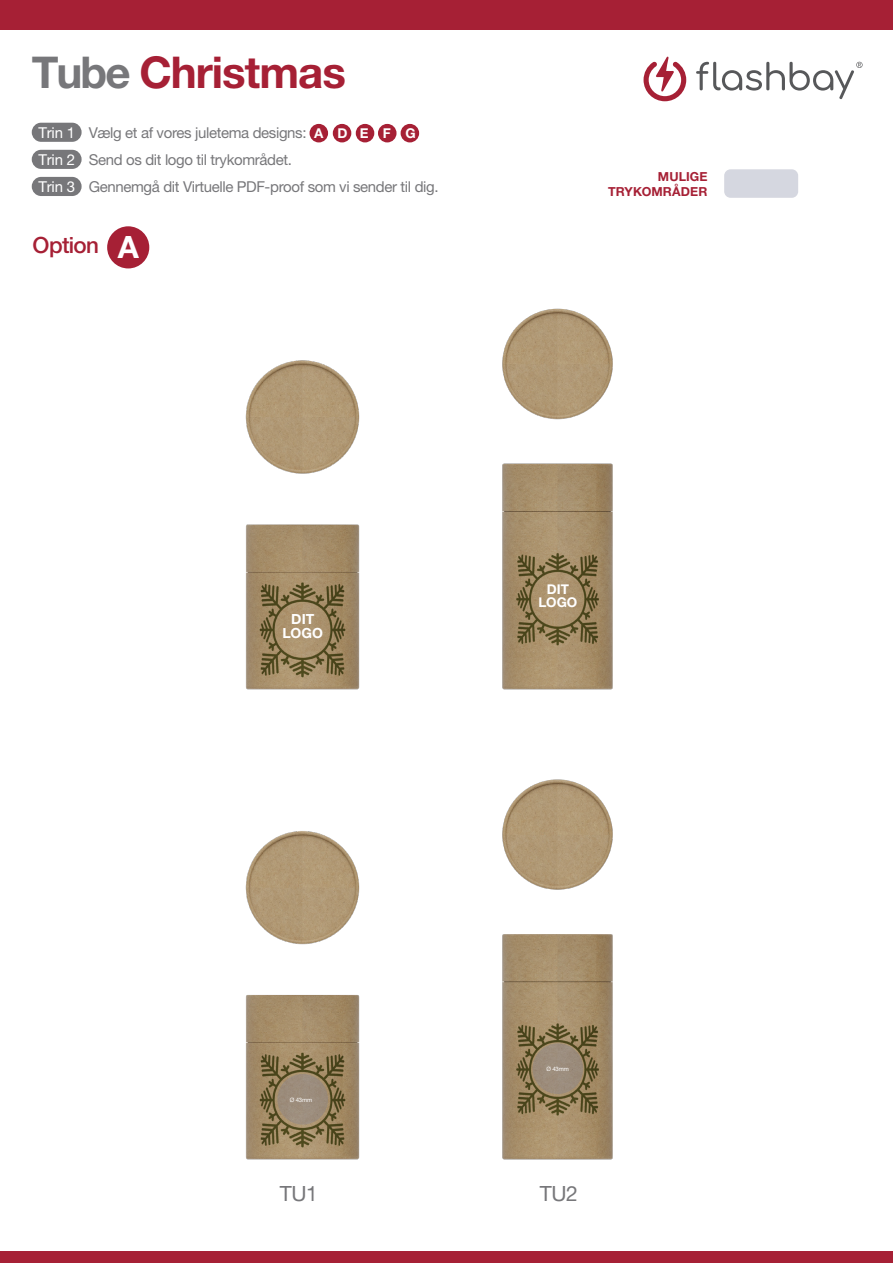
<style>
.page{position:relative;width:893px;height:1263px;background:#fff}
.page>*{position:absolute;margin:0;border:0;box-sizing:border-box;transform-origin:0 0}
.t1{font:700 43.8px "Helvetica Neue LT Pro";letter-spacing:-.025em;color:#a62035}
.t2{font:500 22.35px "Helvetica Neue LT Pro";letter-spacing:-.03em;color:#a62035}
.t3{font:21px "Helvetica Neue LT Pro";letter-spacing:-.025em;color:#77777a}
.t4{font:15px/27px "Helvetica Neue LT Pro";letter-spacing:-.025em;color:#77777a}
.t5{font:700 13.95px/14px "Helvetica Neue LT Pro";color:#fff;text-align:center}
.t6{font:700 13.5px/13.5px "Helvetica Neue LT Pro";color:#fff;text-align:center}
.t7{font:700 12.45px/15px "Helvetica Neue LT Pro";letter-spacing:.01em;color:#a62035;text-align:right}
.t8{font:6px "Helvetica Neue LT Pro";letter-spacing:-.025em;color:#fff}
.s1{color:#77777a}
.s2{color:#fff}
.s3{font-weight:700;font-size:13.5px;color:#fff}
.s4{font-weight:700;font-size:30.75px;color:#fff}
</style>
<div class="page">
<div style="left:107px;top:226px;width:42px;height:42px;background:#a62035;border-radius:50%"></div>
<div style="left:0;top:0;width:893px;height:30px;background:#a62035"></div>
<div style="left:0;top:1251px;width:893px;height:12px;background:#a62035"></div>
<svg style="left:643px;top:56px;width:43px;height:45px"></svg>
<svg style="left:696px;top:62px;width:166px;height:37px"></svg>
<div style="left:310px;top:124px;width:18px;height:18px;background:#a62035;border-radius:50%"></div>
<div style="left:333px;top:124px;width:18px;height:18px;background:#a62035;border-radius:50%"></div>
<div style="left:356px;top:124px;width:18px;height:18px;background:#a62035;border-radius:50%"></div>
<div style="left:378px;top:124px;width:18px;height:18px;background:#a62035;border-radius:50%"></div>
<div style="left:401px;top:124px;width:18px;height:18px;background:#a62035;border-radius:50%"></div>
<div style="left:724px;top:169px;width:74px;height:29px;background:#d5d7e0;border-radius:6px"></div>
<div style="left:32px;top:123px;width:50px;height:19px;background:#77777a;border-radius:9px"></div>
<div style="left:32px;top:150px;width:50px;height:19px;background:#77777a;border-radius:9px"></div>
<div style="left:32px;top:177px;width:50px;height:19px;background:#77777a;border-radius:9px"></div>
<img style="left:245px;top:360px;width:115px;height:299px">
<img style="left:502px;top:308px;width:111px;height:351px">
<img style="left:245px;top:659px;width:115px;height:501px">
<img style="left:502px;top:659px;width:111px;height:501px">
<div style="left:533px;top:1043px;width:50px;height:51px;background:#9c8d7c;border-radius:50%"></div>
<div style="left:277px;top:1074px;width:51px;height:50px;background:#9c8d7c;border-radius:50%"></div>
<h1 class="t1" style="left:32px;top:45px;width:316px"><span class="s1">Tube</span> Christmas</h1>
<p class="t4" style="left:38px;top:119px;width:402px"><span class="s2">Trin 1</span> Vælg et af vores juletema designs: <span class="s3">A D E F G<br></span><span class="s2">Trin 2</span> Send os dit logo til trykområdet.<br><span class="s2">Trin 3</span> Gennemgå dit Virtuelle PDF-proof som vi sender til dig.</p>
<h2 class="t2" style="left:33px;top:232px;width:108px">Option <span class="s4">A</span></h2>
<p class="t7" style="left:608px;top:169px;width:101px">MULIGE<br>TRYKOMRÅDER</p>
<p class="t5" style="left:283px;top:612px;width:42px">DIT<br>LOGO</p>
<p class="t6" style="left:538px;top:582px;width:40px">DIT<br>LOGO</p>
<p class="t8" style="left:290px;top:1096px;width:24px">Ø 43mm</p>
<p class="t8" style="left:546px;top:1065px;width:24px">Ø 43mm</p>
<h3 class="t3" style="left:280px;top:1180px;width:39px">TU1</h3>
<h3 class="t3" style="left:540px;top:1180px;width:39px">TU2</h3>
</div>
